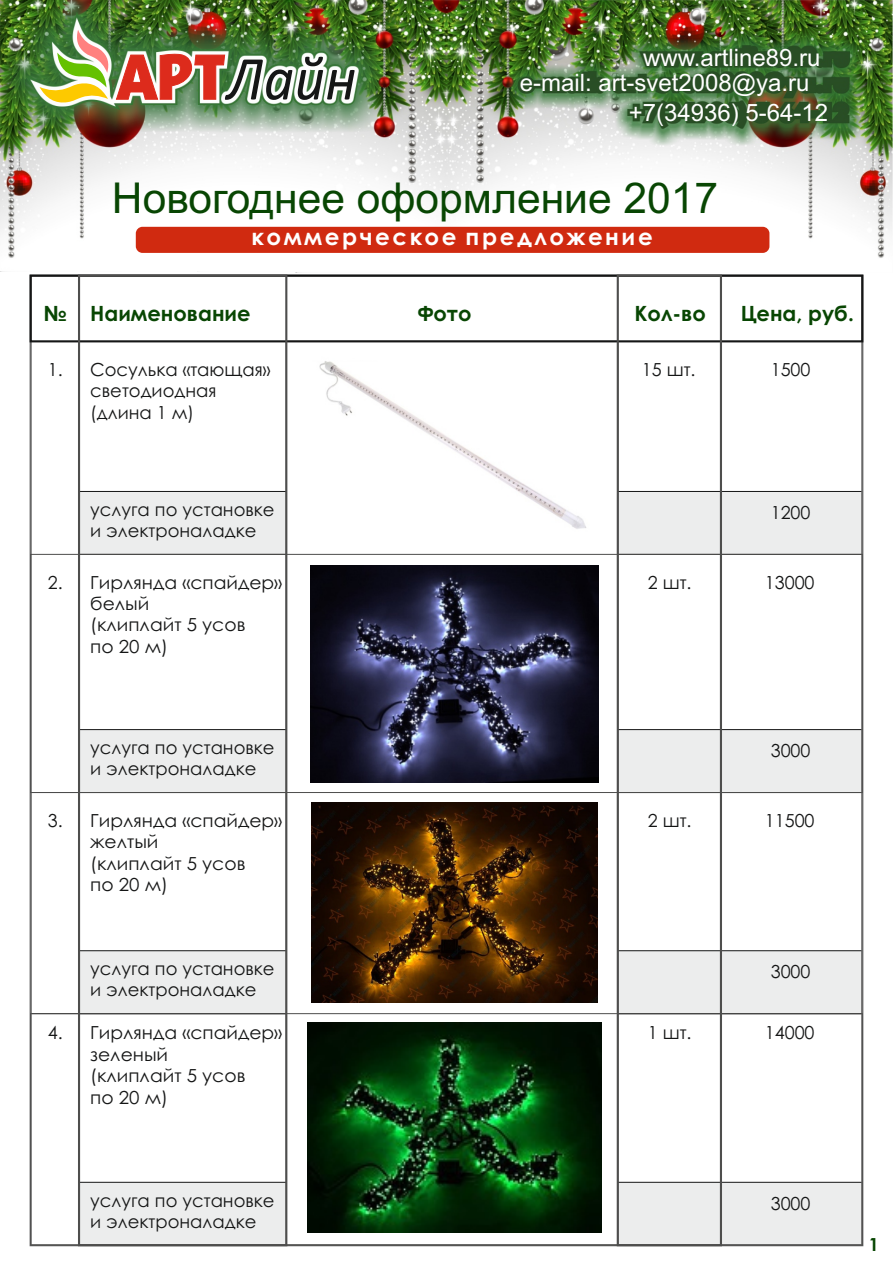
<style>
.page{position:relative;width:893px;height:1263px;background:#fff}
.page>*{position:absolute;margin:0;border:0;box-sizing:border-box;transform-origin:0 0}
.t1{font:42.6px "Arial";color:#084603}
.t2{font:24px/25.5px "Arial";color:#fff}
.t3{font:700 22.95px "Century Gothic";letter-spacing:.11em;color:#fff}
.t4{font:700 21px "Century Gothic";color:#084603}
.t5{font:18px/21.5px "Century Gothic";color:#151616}
.t6{font:18px/21.5px "Century Gothic";color:#151616;scale:1.04 1}
.t7{font:700 18px "Century Gothic";color:#084603}
</style>
<div class="page">
<div style="left:81px;top:1181px;width:779px;height:62px;background:#eceded"></div>
<div style="left:81px;top:950px;width:779px;height:62px;background:#eceded"></div>
<div style="left:81px;top:729px;width:779px;height:62px;background:#eceded"></div>
<div style="left:81px;top:491px;width:779px;height:63px;background:#eceded"></div>
<svg style="left:287px;top:342px;width:330px;height:901px"></svg>
<img style="left:0;top:0;width:892px;height:272px">
<img style="left:506px;top:33px;width:356px;height:113px">
<img style="left:2px;top:0;width:385px;height:135px">
<img style="left:27px;top:12px;width:333px;height:98px">
<div style="left:136px;top:227px;width:633px;height:26px;background:#d02a10;border-radius:7px"></div>
<div style="left:30px;top:275px;width:833px;height:67px;border:2px solid #151616"></div>
<div style="left:78px;top:275px;width:209px;height:971px;border:2px solid #4e4e4d"></div>
<div style="left:617px;top:275px;width:105px;height:971px;border:2px solid #4e4e4d"></div>
<div style="left:30px;top:554px;width:833px;height:239px;border:1px solid #4e4e4d"></div>
<img style="left:310px;top:565px;width:288px;height:218px">
<img style="left:308px;top:349px;width:292px;height:194px">
<img style="left:311px;top:802px;width:286px;height:200px">
<div style="left:30px;top:1013px;width:833px;height:232px;border:1px solid #4e4e4d"></div>
<img style="left:307px;top:1023px;width:294px;height:210px">
<h2 class="t2" style="left:520px;top:47px;width:302px;text-indent:123px">www.artline89.ru e-mail: art-svet2008@ya.ru</h2>
<h2 class="t2" style="left:629px;top:102px;width:201px">+7(34936) 5-64-12</h2>
<h1 class="t1" style="left:112px;top:182px;width:608px">Новогоднее оформление 2017</h1>
<p class="t3" style="left:251px;top:228px;width:403px">коммерческое предложение</p>
<p class="t4" style="left:43px;top:305px;width:209px">№ Наименование</p>
<p class="t4" style="left:418px;top:305px;width:55px">Фото</p>
<p class="t4" style="left:634px;top:305px;width:73px">Кол-во</p>
<p class="t4" style="left:741px;top:305px;width:115px">Цена, руб.</p>
<p class="t5" style="left:90px;top:360px;width:182px">Сосулька «тающая» светодиодная (длина 1 м)</p>
<p class="t5" style="left:48px;top:360px;width:16px">1.</p>
<p class="t5" style="left:642px;top:360px;width:55px">15 шт.</p>
<p class="t5" style="left:771px;top:360px;width:41px">1500</p>
<p class="t5" style="left:90px;top:500px;width:186px">услуга по установке и электроналадке</p>
<p class="t5" style="left:771px;top:504px;width:41px">1200</p>
<p class="t6" style="left:90px;top:573px;width:186px">Гирлянда «спайдер» белый<br>(клиплайт 5 усов<br>по 20 м)</p>
<p class="t5" style="left:48px;top:573px;width:16px">2.</p>
<p class="t5" style="left:648px;top:573px;width:45px">2 шт.</p>
<p class="t5" style="left:765px;top:573px;width:51px">13000</p>
<p class="t5" style="left:90px;top:738px;width:186px">услуга по установке и электроналадке</p>
<p class="t5" style="left:771px;top:742px;width:41px">3000</p>
<p class="t6" style="left:90px;top:811px;width:186px">Гирлянда «спайдер» желтый<br>(клиплайт 5 усов<br>по 20 м)</p>
<p class="t5" style="left:48px;top:811px;width:16px">3.</p>
<p class="t5" style="left:648px;top:811px;width:45px">2 шт.</p>
<p class="t5" style="left:765px;top:811px;width:51px">11500</p>
<p class="t5" style="left:90px;top:959px;width:186px">услуга по установке и электроналадке</p>
<p class="t5" style="left:771px;top:963px;width:41px">3000</p>
<p class="t6" style="left:90px;top:1024px;width:186px">Гирлянда «спайдер» зеленый<br>(клиплайт 5 усов<br>по 20 м)</p>
<p class="t5" style="left:48px;top:1024px;width:16px">4.</p>
<p class="t5" style="left:648px;top:1024px;width:45px">1 шт.</p>
<p class="t5" style="left:765px;top:1024px;width:51px">14000</p>
<p class="t5" style="left:90px;top:1191px;width:186px">услуга по установке и электроналадке</p>
<p class="t5" style="left:771px;top:1194px;width:41px">3000</p>
<p class="t7" style="left:869px;top:1237px;width:12px">1</p>
</div>
